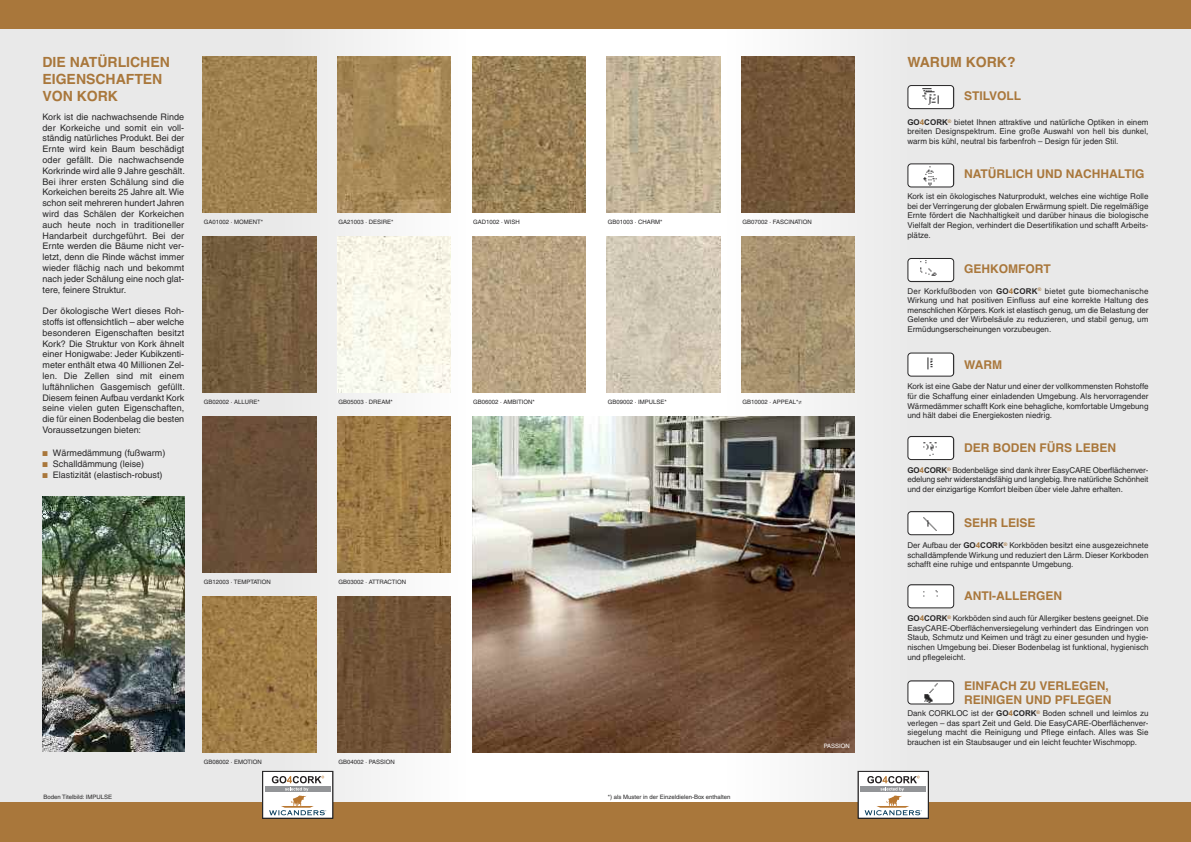
<style>
.page{position:relative;width:1191px;height:842px;background:#fff}
.page>*{position:absolute;margin:0;border:0;box-sizing:border-box;transform-origin:0 0}
.t1{font:700 14px/16.8px "Helvetica";color:#a9773b}
.t2{font:700 12px/14.4px "Helvetica";color:#a9773b}
.t3{font:9px/10.8px "Helvetica";color:#272627;text-align:justify}
.t4{font:8px/9.6px "Helvetica";color:#272627;text-align:justify}
.t5{font:6px "Helvetica";color:#272627}
.t6{font:6px "Helvetica";color:#fff}
.s1{color:#a9773b}
.s2{font-family:"Arial";font-weight:700}
.s3{font-family:"Arial";font-weight:700;color:#a9773b}
</style>
<div class="page">
<div style="left:723px;top:0;width:184px;height:842px;background:linear-gradient(to right,#f8f6f4,#e8e7e7)"></div>
<div style="left:0;top:0;width:283px;height:842px;background:#e9e9e9"></div>
<div style="left:907px;top:0;width:284px;height:842px;background:#e9e9e9"></div>
<div style="left:283px;top:0;width:185px;height:842px;background:#f3f3f3"></div>
<div style="left:0;top:0;width:1191px;height:28px;background:#a9773b"></div>
<div style="left:0;top:802px;width:1191px;height:40px;background:#a9773b"></div>
<div style="left:262px;top:771px;width:71px;height:47px;background:#fff"></div>
<div style="left:265px;top:786px;width:66px;height:6px;background:#939598"></div>
<svg style="left:269px;top:776px;width:57px;height:39px"></svg>
<div style="left:262px;top:771px;width:71px;height:47px;border:1px solid #272627"></div>
<div style="left:858px;top:771px;width:70px;height:47px;background:#fff"></div>
<div style="left:860px;top:786px;width:66px;height:6px;background:#939598"></div>
<svg style="left:864px;top:776px;width:57px;height:39px"></svg>
<div style="left:857px;top:771px;width:71px;height:47px;border:1px solid #272627"></div>
<img style="left:337px;top:57px;width:114px;height:156px">
<img style="left:203px;top:57px;width:113px;height:156px">
<img style="left:607px;top:57px;width:113px;height:156px">
<img style="left:472px;top:57px;width:113px;height:156px">
<svg style="left:907px;top:85px;width:47px;height:24px"></svg>
<svg style="left:907px;top:163px;width:47px;height:24px"></svg>
<svg style="left:907px;top:258px;width:47px;height:24px"></svg>
<svg style="left:907px;top:353px;width:47px;height:24px"></svg>
<svg style="left:907px;top:436px;width:47px;height:24px"></svg>
<svg style="left:907px;top:511px;width:47px;height:24px"></svg>
<svg style="left:907px;top:584px;width:47px;height:24px"></svg>
<svg style="left:907px;top:680px;width:47px;height:24px"></svg>
<img style="left:741px;top:57px;width:114px;height:156px">
<img style="left:337px;top:237px;width:114px;height:156px">
<img style="left:203px;top:237px;width:113px;height:156px">
<img style="left:607px;top:237px;width:113px;height:156px">
<img style="left:472px;top:237px;width:113px;height:156px">
<img style="left:741px;top:237px;width:114px;height:156px">
<img style="left:337px;top:417px;width:114px;height:156px">
<img style="left:203px;top:417px;width:113px;height:156px">
<img style="left:472px;top:417px;width:383px;height:336px">
<img style="left:337px;top:597px;width:114px;height:156px">
<img style="left:203px;top:597px;width:113px;height:156px">
<img style="left:43px;top:496px;width:141px;height:256px">
<h1 class="t1" style="left:43px;top:54px;width:129px">DIE NATÜRLICHEN<br>EIGENSCHAFTEN<br>VON KORK</h1>
<p class="t3" style="left:43px;top:112px;width:144px">Kork ist die nachwachsende Rinde der Korkeiche und somit ein voll&shy;ständig natürliches Produkt. Bei der Ernte wird kein Baum beschädigt oder gefällt. Die nachwachsende Korkrinde wird alle 9 Jahre geschält.<br>Bei ihrer ersten Schälung sind die Korkeichen bereits 25 Jahre alt.Wie schon seit mehreren hundert Jahren wird das Schälen der Korkeichen auch heute noch in traditioneller Handarbeit durchgeführt. Bei der Ernte werden die Bäume nicht ver&shy;letzt, denn die Rinde wächst immer wieder flächig nach und bekommt nach jeder Schälung eine noch glat&shy;tere, feinere Struktur.</p>
<p class="t3" style="left:43px;top:307px;width:144px">Der ökologische Wert dieses Roh&shy;stoffs ist offensichtlich – aber welche besonderen Eigenschaften besitzt Kork? Die Struktur von Kork ähnelt einer Honigwabe: Jeder Kubikzenti&shy;meter enthält etwa 40 Millionen Zel&shy;len. Die Zellen sind mit einem luftähnlichen Gasgemisch gefüllt.<br>Diesem feinen Aufbau verdankt Kork seine vielen guten Eigenschaften, die für einen Bodenbelag die besten Voraussetzungen bieten:</p>
<p class="t3" style="left:43px;top:448px;width:124px"><span class="s1">■</span> Wärmedämmung (fußwarm)</p>
<p class="t3" style="left:43px;top:459px;width:103px"><span class="s1">■</span> Schalldämmung (leise)</p>
<p class="t3" style="left:43px;top:471px;width:122px"><span class="s1">■</span> Elastizität (elastisch-robust)</p>
<p class="t5" style="left:204px;top:219px;width:61px">GA01002 · MOMENT*</p>
<p class="t5" style="left:338px;top:219px;width:56px">GA21003 · DESIRE*</p>
<p class="t5" style="left:473px;top:219px;width:48px">GAD1002 · WISH</p>
<p class="t5" style="left:608px;top:219px;width:56px">GB01003 · CHARM*</p>
<p class="t5" style="left:742px;top:219px;width:71px">GB07002 · FASCINATION</p>
<p class="t5" style="left:204px;top:399px;width:57px">GB02002 · ALLURE*</p>
<p class="t5" style="left:338px;top:399px;width:56px">GB05003 · DREAM*</p>
<p class="t5" style="left:473px;top:399px;width:63px">GB06002 · AMBITION*</p>
<p class="t5" style="left:608px;top:399px;width:60px">GB09002 · IMPULSE*</p>
<p class="t5" style="left:742px;top:399px;width:61px">GB10002 · APPEAL*≠</p>
<p class="t5" style="left:204px;top:579px;width:69px">GB12003 · TEMPTATION</p>
<p class="t5" style="left:338px;top:579px;width:69px">GB03002 · ATTRACTION</p>
<p class="t5" style="left:204px;top:759px;width:60px">GB08002 · EMOTION</p>
<p class="t5" style="left:338px;top:759px;width:58px">GB04002 · PASSION</p>
<p class="t5" style="left:44px;top:795px;width:70px">Boden Titelbild: IMPULSE</p>
<p class="t5" style="left:608px;top:795px;width:124px">*) als Muster in der Einzeldielen-Box enthalten</p>
<p class="t6" style="left:823px;top:744px;width:27px">PASSION</p>
<h1 class="t1" style="left:907px;top:54px;width:110px">WARUM KORK?</h1>
<h2 class="t2" style="left:964px;top:89px;width:59px">STILVOLL</h2>
<p class="t4" style="left:907px;top:118px;width:242px"><span class="s2">GO</span><span class="s3">4</span><span class="s2">CORK</span><sup>®</sup> bietet Ihnen attraktive und natürliche Optiken in einem breiten Designspektrum. Eine große Auswahl von hell bis dunkel, warm bis kühl, neutral bis farbenfroh – Design für jeden Stil.</p>
<h2 class="t2" style="left:964px;top:167px;width:182px">NATÜRLICH UND NACHHALTIG</h2>
<p class="t4" style="left:907px;top:192px;width:242px">Kork ist ein ökologisches Naturprodukt, welches eine wichtige Rolle bei der Verringerung der globalen Erwärmung spielt. Die regelmäßige Ernte fördert die Nachhaltigkeit und darüber hinaus die biologische Vielfalt der Region, verhindert die Desertifikation und schafft Arbeits&shy;plätze.</p>
<h2 class="t2" style="left:964px;top:261px;width:88px">GEHKOMFORT</h2>
<p class="t4" style="left:907px;top:287px;width:242px">Der Korkfußboden von <span class="s2">GO</span><span class="s3">4</span><span class="s2">CORK</span><sup>®</sup> bietet gute biomechanische Wirkung und hat positiven Einfluss auf eine korrekte Haltung des menschlichen Körpers. Kork ist elastisch genug, um die Belastung der Gelenke und der Wirbelsäule zu reduzieren, und stabil genug, um Ermüdungserscheinungen vorzubeugen.</p>
<h2 class="t2" style="left:964px;top:357px;width:39px">WARM</h2>
<p class="t4" style="left:907px;top:383px;width:242px">Kork ist eine Gabe der Natur und einer der vollkommensten Rohstoffe für die Schaffung einer einladenden Umgebung. Als hervorragender Wärmedämmer schafft Kork eine behagliche, komfortable Umgebung und hält dabei die Energiekosten niedrig.</p>
<h2 class="t2" style="left:964px;top:441px;width:154px">DER BODEN FÜRS LEBEN</h2>
<p class="t4" style="left:907px;top:466px;width:242px"><span class="s2">GO</span><span class="s3">4</span><span class="s2">CORK</span><sup>®</sup> Bodenbeläge sind dank ihrer EasyCARE Oberflächenver&shy;edelung sehr widerstandsfähig und langlebig. Ihre natürliche Schönheit und der einzigartige Komfort bleiben über viele Jahre erhalten.</p>
<h2 class="t2" style="left:964px;top:516px;width:73px">SEHR LEISE</h2>
<p class="t4" style="left:907px;top:541px;width:242px">Der Aufbau der <span class="s2">GO</span><span class="s3">4</span><span class="s2">CORK</span><sup>®</sup> Korkböden besitzt eine ausgezeichnete schalldämpfende Wirkung und reduziert den Lärm. Dieser Korkboden schafft eine ruhige und entspannte Umgebung.</p>
<h2 class="t2" style="left:964px;top:589px;width:99px">ANTI-ALLERGEN</h2>
<p class="t4" style="left:907px;top:614px;width:242px"><span class="s2">GO</span><span class="s3">4</span><span class="s2">CORK</span><sup>®</sup> Korkböden sind auch für Allergiker bestens geeignet. Die EasyCARE-Oberflächenversiegelung verhindert das Eindringen von Staub, Schmutz und Keimen und trägt zu einer gesunden und hygie&shy;nischen Umgebung bei. Dieser Bodenbelag ist funktional, hygienisch und pflegeleicht.</p>
<h2 class="t2" style="left:964px;top:678px;width:149px">EINFACH ZU VERLEGEN,<br>REINIGEN UND PFLEGEN</h2>
<p class="t4" style="left:907px;top:709px;width:242px">Dank CORKLOC ist der <span class="s2">GO</span><span class="s3">4</span><span class="s2">CORK</span><sup>®</sup> Boden schnell und leimlos zu verlegen – das spart Zeit und Geld. Die EasyCARE-Oberflächenver&shy;siegelung macht die Reinigung und Pflege einfach. Alles was Sie brauchen ist ein Staubsauger und ein leicht feuchter Wischmopp.</p>
</div>
